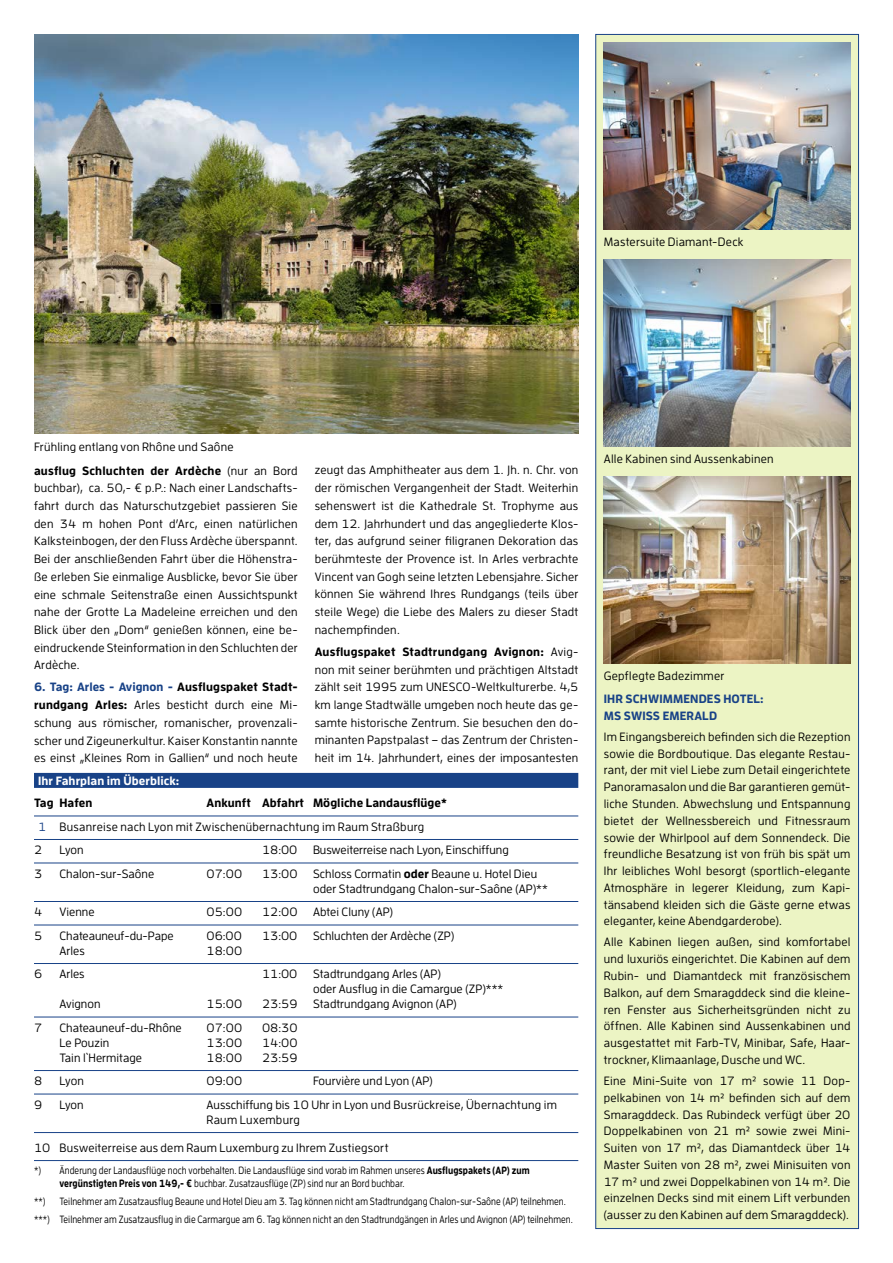
<style>
.page{position:relative;width:893px;height:1263px;background:#fff}
.page>*{position:absolute;margin:0;border:0;box-sizing:border-box;transform-origin:0 0}
.t1{font:500 12px/17.7px "Enzo OT";letter-spacing:.015em;color:#000;text-align:justify}
.t2{font:700 12px "Enzo OT";letter-spacing:.005em;color:#000}
.t3{font:700 12px/16.8px "Enzo OT";letter-spacing:.01em;color:#184287}
.t4{font:700 12px "Enzo OT";letter-spacing:.005em;color:#fff}
.t5{font:500 10.5px/13.5px "Enzo OT";letter-spacing:.005em;color:#000;scale:.86 1}
.s1{font-weight:700}
.s2{font-weight:700;color:#184287}
.s3{color:#184287}
</style>
<div class="page">
<img style="left:34px;top:34px;width:544px;height:400px">
<div style="left:595px;top:34px;width:264px;height:1195px;background:#ecf4c4;border:1px solid #184287"></div>
<img style="left:604px;top:43px;width:246px;height:187px">
<img style="left:604px;top:259px;width:246px;height:187px">
<img style="left:604px;top:476px;width:246px;height:187px">
<div style="left:34px;top:773px;width:544px;height:15px;background:#184287"></div>
<hr style="left:34px;top:815px;width:544px;height:1px;background:#184287">
<hr style="left:34px;top:839px;width:544px;height:1px;background:#184287">
<hr style="left:34px;top:862px;width:544px;height:1px;background:#184287">
<hr style="left:34px;top:901px;width:544px;height:1px;background:#184287">
<hr style="left:34px;top:924px;width:544px;height:1px;background:#184287">
<hr style="left:34px;top:963px;width:544px;height:1px;background:#184287">
<hr style="left:34px;top:1016px;width:544px;height:1px;background:#184287">
<hr style="left:34px;top:1070px;width:544px;height:1px;background:#184287">
<hr style="left:34px;top:1093px;width:544px;height:1px;background:#184287">
<hr style="left:34px;top:1132px;width:544px;height:1px;background:#184287">
<hr style="left:34px;top:1160px;width:544px;height:1px;background:#184287">
<p class="t1" style="left:604px;top:233px;width:141px">Mastersuite Diamant-Deck</p>
<p class="t1" style="left:34px;top:437px;width:201px">Frühling entlang von Rhône und Saône</p>
<p class="t1" style="left:34px;top:461px;width:265px"><span class="s1">ausflug Schluchten der Ardèche</span> (nur an Bord buchbar), ca. 50,- € p.P.: Nach einer Landschafts&shy;fahrt durch das Naturschutzgebiet passieren Sie den 34 m hohen Pont d’Arc, einen natürlichen Kalksteinbogen, der den Fluss Ardèche überspannt.<br>Bei der anschließenden Fahrt über die Höhenstra&shy;ße erleben Sie einmalige Ausblicke, bevor Sie über eine schmale Seitenstraße einen Aussichtspunkt nahe der Grotte La Madeleine erreichen und den Blick über den „Dom“ genießen können, eine be&shy;eindruckende Steinformation in den Schluchten der Ardèche.</p>
<p class="t1" style="left:34px;top:678px;width:265px"><span class="s2">6. Tag: Arles - Avignon -</span> <span class="s1">Ausflugspaket Stadt&shy;rundgang Arles:</span> Arles besticht durch eine Mi&shy;schung aus römischer, romanischer, provenzali&shy;scher und Zigeunerkultur. Kaiser Konstantin nannte es einst „Kleines Rom in Gallien“ und noch heute</p>
<p class="t1" style="left:315px;top:461px;width:265px">zeugt das Amphitheater aus dem 1. Jh. n. Chr. von der römischen Vergangenheit der Stadt. Weiterhin sehenswert ist die Kathedrale St. Trophyme aus dem 12. Jahrhundert und das angegliederte Klos&shy;ter, das aufgrund seiner filigranen Dekoration das berühmteste der Provence ist. In Arles verbrachte Vincent van Gogh seine letzten Lebensjahre. Sicher können Sie während Ihres Rundgangs (teils über steile Wege) die Liebe des Malers zu dieser Stadt nachempfinden.</p>
<p class="t1" style="left:315px;top:643px;width:265px"><span class="s1">Ausflugspaket Stadtrundgang Avignon:</span> Avig&shy;non mit seiner berühmten und prächtigen Altstadt zählt seit 1995 zum UNESCO-Weltkulturerbe. 4,5 km lange Stadtwälle umgeben noch heute das ge&shy;samte historische Zentrum. Sie besuchen den do&shy;minanten Papstpalast – das Zentrum der Christen&shy;heit im 14. Jahrhundert, eines der imposantesten</p>
<p class="t4" style="left:38px;top:773px;width:143px">Ihr Fahrplan im Überblick:</p>
<p class="t2" style="left:34px;top:795px;width:60px">Tag Hafen</p>
<p class="t2" style="left:207px;top:795px;width:242px">Ankunft Abfahrt Mögliche Landausflüge*</p>
<p class="t1" style="left:38px;top:817px;width:388px"><span class="s3">1</span> Busanreise nach Lyon mit Zwischenübernachtung im Raum Straßburg</p>
<p class="t1" style="left:34px;top:841px;width:10px">2</p>
<p class="t1" style="left:60px;top:841px;width:26px">Lyon</p>
<p class="t1" style="left:262px;top:841px;width:37px">18:00</p>
<p class="t1" style="left:313px;top:841px;width:197px">Busweiterreise nach Lyon, Einschiffung</p>
<p class="t1" style="left:34px;top:864px;width:10px">3</p>
<p class="t1" style="left:60px;top:864px;width:96px">Chalon-sur-Saône</p>
<p class="t1" style="left:207px;top:864px;width:37px">07:00</p>
<p class="t1" style="left:262px;top:864px;width:37px">13:00</p>
<p class="t1" style="left:313px;top:866px;width:236px;line-height:15px">Schloss Cormatin <span class="s1">oder</span> Beaune u. Hotel Dieu oder Stadtrundgang Chalon-sur-Saône (AP)**</p>
<p class="t1" style="left:34px;top:903px;width:10px">4</p>
<p class="t1" style="left:60px;top:903px;width:37px">Vienne</p>
<p class="t1" style="left:207px;top:903px;width:37px">05:00</p>
<p class="t1" style="left:262px;top:903px;width:37px">12:00</p>
<p class="t1" style="left:313px;top:903px;width:82px">Abtei Cluny (AP)</p>
<p class="t1" style="left:34px;top:926px;width:10px">5</p>
<p class="t1" style="left:60px;top:926px;width:116px">Chateauneuf-du-Pape</p>
<p class="t1" style="left:207px;top:926px;width:37px">06:00</p>
<p class="t1" style="left:262px;top:926px;width:37px">13:00</p>
<p class="t1" style="left:313px;top:926px;width:143px">Schluchten der Ardèche (ZP)</p>
<p class="t1" style="left:60px;top:941px;width:27px">Arles</p>
<p class="t1" style="left:207px;top:941px;width:37px">18:00</p>
<p class="t1" style="left:34px;top:965px;width:10px">6</p>
<p class="t1" style="left:60px;top:965px;width:27px">Arles</p>
<p class="t1" style="left:262px;top:965px;width:37px">11:00</p>
<p class="t1" style="left:313px;top:966px;width:192px;line-height:15px">Stadtrundgang Arles (AP)<br>oder Ausflug in die Camargue (ZP)***</p>
<p class="t1" style="left:60px;top:995px;width:43px">Avignon</p>
<p class="t1" style="left:207px;top:995px;width:37px">15:00</p>
<p class="t1" style="left:262px;top:995px;width:37px">23:59</p>
<p class="t1" style="left:313px;top:995px;width:145px">Stadtrundgang Avignon (AP)</p>
<p class="t1" style="left:34px;top:1018px;width:10px">7</p>
<p class="t1" style="left:60px;top:1018px;width:124px">Chateauneuf-du-Rhône</p>
<p class="t1" style="left:207px;top:1018px;width:37px">07:00</p>
<p class="t1" style="left:262px;top:1018px;width:37px">08:30</p>
<p class="t1" style="left:60px;top:1033px;width:51px">Le Pouzin</p>
<p class="t1" style="left:207px;top:1033px;width:37px">13:00</p>
<p class="t1" style="left:262px;top:1033px;width:37px">14:00</p>
<p class="t1" style="left:60px;top:1048px;width:84px">Tain l`Hermitage</p>
<p class="t1" style="left:207px;top:1048px;width:37px">18:00</p>
<p class="t1" style="left:262px;top:1048px;width:37px">23:59</p>
<p class="t1" style="left:34px;top:1072px;width:10px">8</p>
<p class="t1" style="left:60px;top:1072px;width:26px">Lyon</p>
<p class="t1" style="left:207px;top:1072px;width:37px">09:00</p>
<p class="t1" style="left:313px;top:1072px;width:121px">Fourvière und Lyon (AP)</p>
<p class="t1" style="left:34px;top:1095px;width:10px">9</p>
<p class="t1" style="left:60px;top:1095px;width:26px">Lyon</p>
<p class="t1" style="left:207px;top:1097px;width:352px;line-height:15px">Ausschiffung bis 10 Uhr in Lyon und Busrückreise, Übernachtung im<br>Raum Luxemburg</p>
<p class="t1" style="left:34px;top:1138px;width:356px">10 Busweiterreise aus dem Raum Luxemburg zu Ihrem Zustiegsort</p>
<p class="t5" style="left:34px;top:1163px;width:10px">*)</p>
<p class="t5" style="left:60px;top:1163px;width:548px">Änderung der Landausflüge noch vorbehalten. Die Landausflüge sind vorab im Rahmen unseres <span class="s1">Ausflugspakets (AP) zum vergünstigten Preis von 149,- €</span> buchbar. Zusatzausflüge (ZP) sind nur an Bord buchbar.</p>
<p class="t5" style="left:34px;top:1194px;width:15px">**)</p>
<p class="t5" style="left:34px;top:1192px;width:628px;line-height:17.7px;text-indent:26px">Teilnehmer am Zusatzausflug Beaune und Hotel Dieu am 3. Tag können nicht am Stadtrundgang Chalon-sur-Saône (AP) teilnehmen. ***) Teilnehmer am Zusatzausflug in die Carmargue am 6. Tag können nicht an den Stadtrundgängen in Arles und Avignon (AP) teilnehmen.</p>
<p class="t1" style="left:604px;top:450px;width:171px">Alle Kabinen sind Aussenkabinen</p>
<p class="t1" style="left:604px;top:666px;width:122px">Gepflegte Badezimmer</p>
<p class="t3" style="left:604px;top:690px;width:161px">IHR SCHWIMMENDES HOTEL:<br>MS SWISS EMERALD</p>
<p class="t1" style="left:604px;top:728px;width:248px;line-height:16.8px">Im Eingangsbereich befinden sich die Rezeption sowie die Bordboutique. Das elegante Restau&shy;rant, der mit viel Liebe zum Detail eingerichtete Panoramasalon und die Bar garantieren gemüt&shy;liche Stunden. Abwechslung und Entspannung bietet der Wellnessbereich und Fitnessraum sowie der Whirlpool auf dem Sonnendeck. Die freundliche Besatzung ist von früh bis spät um Ihr leibliches Wohl besorgt (sportlich-elegante Atmosphäre in legerer Kleidung, zum Kapi&shy;tänsabend kleiden sich die Gäste gerne etwas eleganter, keine Abendgarderobe).</p>
<p class="t1" style="left:604px;top:934px;width:248px;line-height:16.8px">Alle Kabinen liegen außen, sind komfortabel und luxuriös eingerichtet. Die Kabinen auf dem Rubin- und Diamantdeck mit französischem Balkon, auf dem Smaragddeck sind die kleine&shy;ren Fenster aus Sicherheitsgründen nicht zu öffnen. Alle Kabinen sind Aussenkabinen und ausgestattet mit Farb-TV, Minibar, Safe, Haar&shy;trockner, Klimaanlage, Dusche und WC.</p>
<p class="t1" style="left:604px;top:1072px;width:248px;line-height:16.8px">Eine Mini-Suite von 17 m2 sowie 11 Dop&shy;pelkabinen von 14 m2 befinden sich auf dem Smaragddeck. Das Rubindeck verfügt über 20<br>Doppelkabinen von 21 m2 sowie zwei Mini-Suiten von 17 m2, das Diamantdeck über 14<br>Master Suiten von 28 m2, zwei Minisuiten von 17 m2 und zwei Doppelkabinen von 14 m2. Die einzelnen Decks sind mit einem Lift verbunden (ausser zu den Kabinen auf dem Smaragddeck).</p>
</div>
